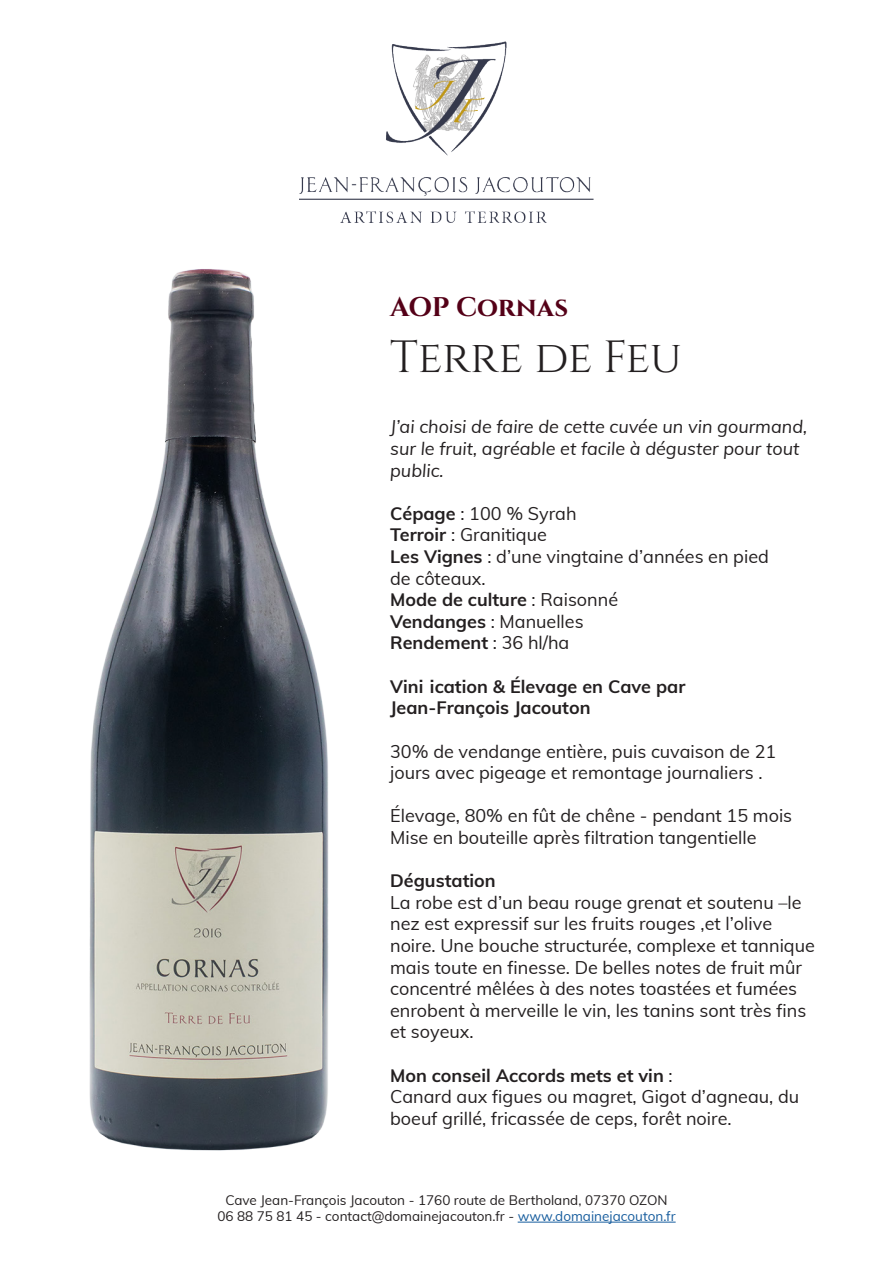
<style>
.page{position:relative;width:893px;height:1263px;background:#fff}
.page>*{position:absolute;margin:0;border:0;box-sizing:border-box;transform-origin:0 0}
.t1{font:45px "Cinzel";color:#231f20}
.t2{font:700 27px "Cinzel";color:#540017}
.t3{font:18px/21.6px "Muli";color:#231f20}
.t4{font:italic 18px/21.6px "Muli";color:#231f20}
.t5{font:700 18px/21.6px "Muli";color:#231f20}
.t6{font:13.5px "Muli";color:#231f20}
.s1{font-weight:700}
.s2{color:#175d9e}
</style>
<div class="page">
<img style="left:89px;top:269px;width:240px;height:882px">
<img style="left:300px;top:41px;width:293px;height:182px">
<hr style="left:518px;top:1222px;width:158px;height:1px;background:#175d9e">
<p class="t2" style="left:390px;top:290px;width:180px">AOP Cornas</p>
<p class="t1" style="left:390px;top:330px;width:293px">Terre de Feu</p>
<p class="t4" style="left:390px;top:415px;width:419px">J’ai choisi de faire de cette cuvée un vin gourmand, sur le fruit, agréable et facile à déguster pour tout public.</p>
<p class="t3" style="left:390px;top:502px;width:380px"><span class="s1">Cépage</span> : 100 % Syrah<br><span class="s1">Terroir</span> : Granitique<br><span class="s1">Les Vignes</span> : d’une vingtaine d’années en pied de côteaux.<br><span class="s1">Mode de culture</span> : Raisonné<br><span class="s1">Vendanges</span> : Manuelles<br><span class="s1">Rendement</span> : 36 hl/ha</p>
<p class="t5" style="left:390px;top:674px;width:297px">Vini ication &amp; Élevage en Cave par<br>Jean-François Jacouton</p>
<p class="t3" style="left:390px;top:739px;width:388px">30% de vendange entière, puis cuvaison de 21 jours avec pigeage et remontage journaliers .</p>
<p class="t3" style="left:390px;top:804px;width:404px">Élevage, 80% en fût de chêne - pendant 15 mois<br>Mise en bouteille après filtration tangentielle</p>
<p class="t3" style="left:390px;top:869px;width:426px"><span class="s1">Dégustation<br></span>La robe est d’un beau rouge grenat et soutenu –le nez est expressif sur les fruits rouges ,et l’olive noire. Une bouche structurée, complexe et tannique mais toute en finesse. De belles notes de fruit mûr concentré mêlées à des notes toastées et fumées enrobent à merveille le vin, les tanins sont très fins et soyeux.</p>
<p class="t3" style="left:390px;top:1063px;width:411px"><span class="s1">Mon conseil Accords mets et vin</span> :<br>Canard aux figues ou magret, Gigot d’agneau, du boeuf grillé, fricassée de ceps, forêt noire.</p>
<p class="t6" style="left:225px;top:1190px;width:444px">Cave Jean-François Jacouton - 1760 route de Bertholand, 07370 OZON</p>
<p class="t6" style="left:217px;top:1206px;width:460px">06 88 75 81 45 - contact@domainejacouton.fr - <span class="s2">www.domainejacouton.fr</span></p>
</div>
